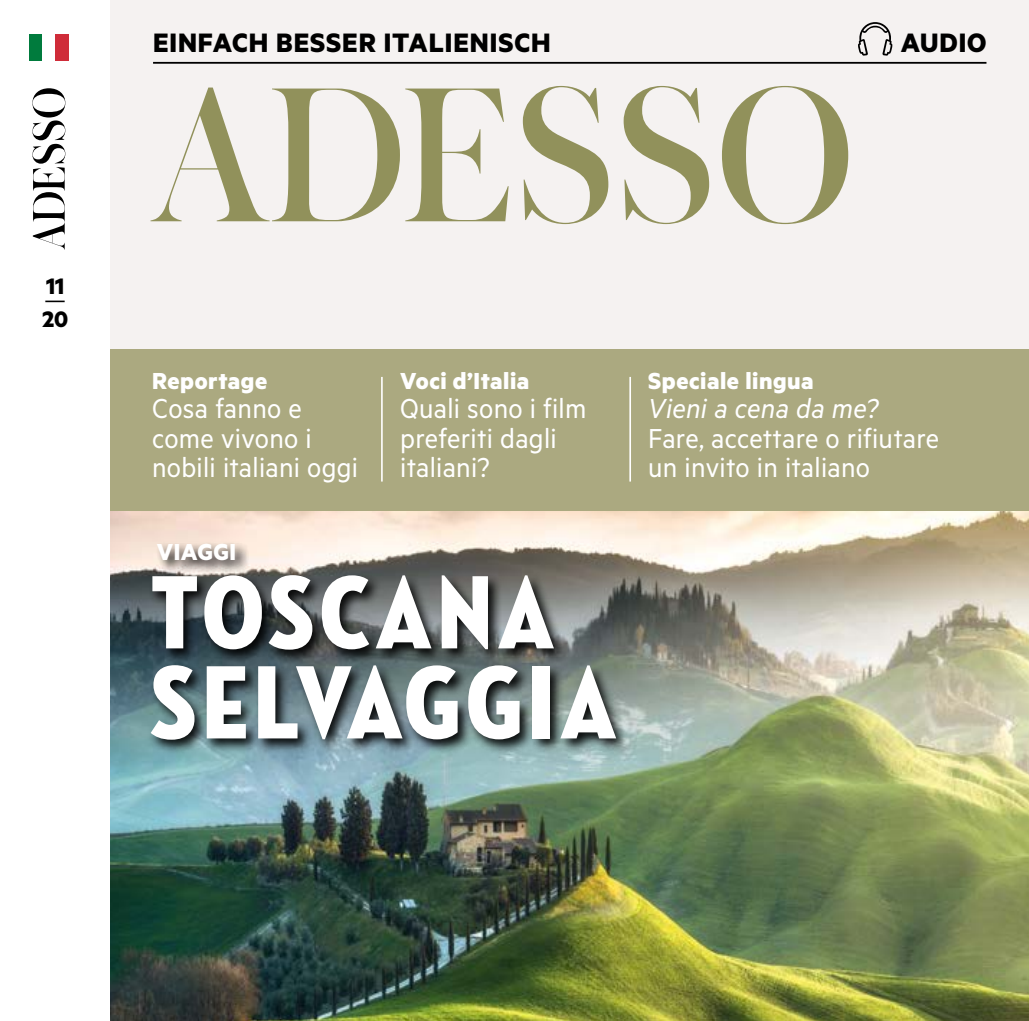
<style>
.page{position:relative;width:1029px;height:1021px;background:#fff}
.page>*{position:absolute;margin:0;border:0;box-sizing:border-box;transform-origin:0 0}
.t1{font:106.2px/90px "Neutraface Condensed Titling";letter-spacing:.05em;color:#fff}
.t2{font:30.9px/29.4px "Metric";letter-spacing:.01em;color:#fff;scale:.96 1}
.t3{font:italic 30.9px "Metric";letter-spacing:.01em;color:#fff;scale:.96 1}
.t4{font:700 30px "Metric";letter-spacing:.03em;color:#000}
.t5{font:700 26.1px "Metric";letter-spacing:.02em;color:#fff}
.t6{font:700 25.2px "Metric";color:#000}
.t7{font:25.2px "Metric";color:#000}
</style>
<div class="page">
<div style="left:111px;top:0;width:918px;height:1020px;background:#f5f2f1"></div>
<hr style="left:153px;top:62px;width:833px;height:2px;background:#000">
<svg style="left:858px;top:22px;width:34px;height:34px"></svg>
<img style="left:111px;top:510px;width:918px;height:510px">
<div style="left:29px;top:34px;width:40px;height:26px;background:#007b3d"></div>
<div style="left:42px;top:34px;width:27px;height:26px;background:#fff"></div>
<div style="left:55px;top:34px;width:14px;height:26px;background:#cf2c39"></div>
<svg style="left:32px;top:88px;width:33px;height:162px"></svg>
<svg style="left:151px;top:86px;width:697px;height:138px"></svg>
<div style="left:111px;top:349px;width:918px;height:161px;background:#aba980"></div>
<hr style="left:381px;top:377px;width:2px;height:104px;background:#fff">
<hr style="left:629px;top:377px;width:2px;height:104px;background:#fff">
<div style="left:149px;top:572px;width:481px;height:182px;background:#000;opacity:.91"></div>
<div style="left:155px;top:541px;width:95px;height:33px;background:#000;opacity:.91"></div>
<p class="t4" style="left:153px;top:24px;width:399px">EINFACH BESSER ITALIENISCH</p>
<p class="t4" style="left:901px;top:24px;width:87px">AUDIO</p>
<p class="t6" style="left:46px;top:271px;width:20px">11</p>
<p class="t7" style="left:45px;top:287px;width:23px">—</p>
<p class="t6" style="left:42px;top:304px;width:28px">20</p>
<p class="t5" style="left:152px;top:365px;width:117px">Reportage</p>
<p class="t2" style="left:152px;top:393px;width:216px">Cosa fanno e come vivono i nobili italiani oggi</p>
<p class="t5" style="left:157px;top:535px;width:81px">VIAGGI</p>
<p class="t5" style="left:400px;top:365px;width:131px">Voci d’Italia</p>
<p class="t2" style="left:400px;top:393px;width:195px">Quali sono i film preferiti dagli italiani?</p>
<h1 class="t1" style="left:150px;top:569px;width:468px">TOSCANA<br>SELVAGGIA</h1>
<p class="t5" style="left:648px;top:365px;width:167px">Speciale lingua</p>
<p class="t3" style="left:648px;top:391px;width:241px">Vieni a cena da me?</p>
<p class="t2" style="left:648px;top:422px;width:305px">Fare, accettare o rifiutare un invito in italiano</p>
</div>
